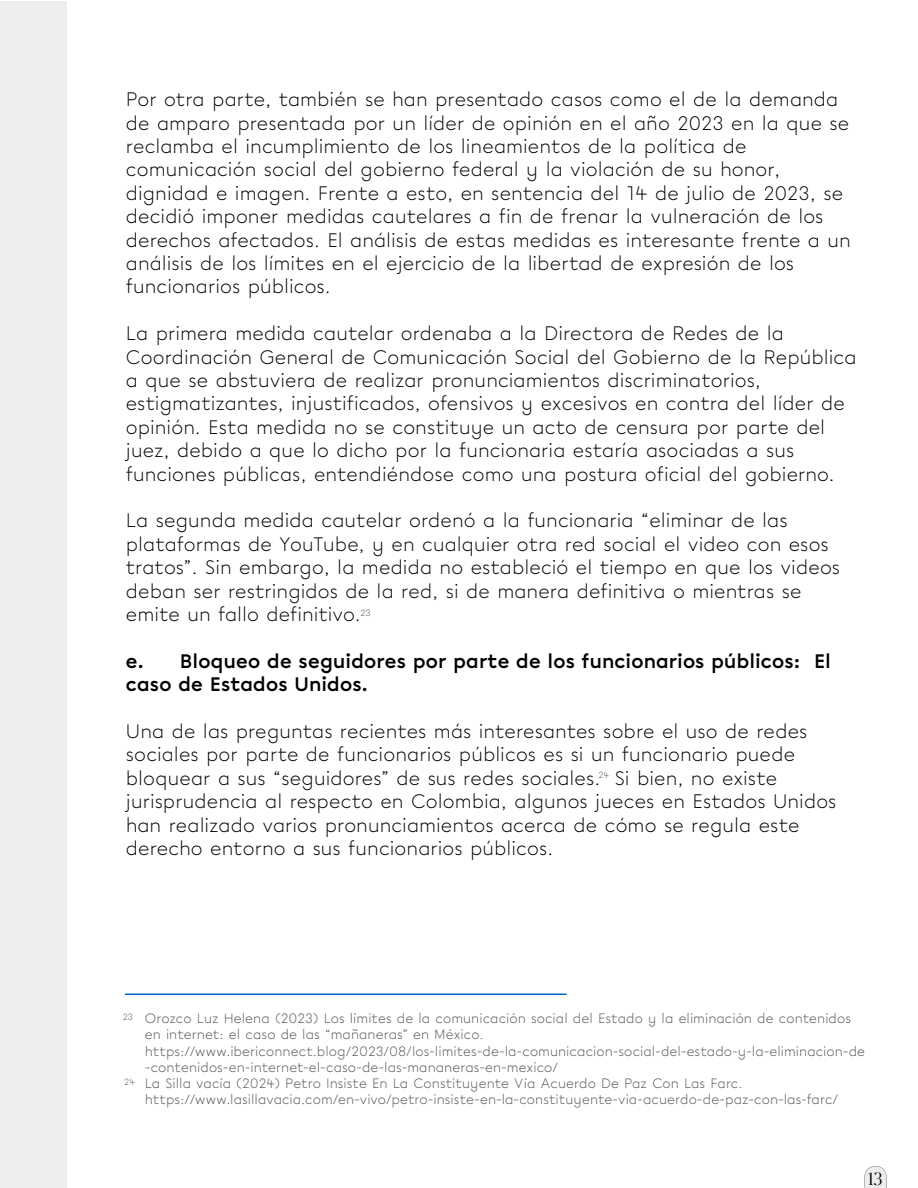
<style>
.page{position:relative;width:918px;height:1188px;background:#fff}
.page>*{position:absolute;margin:0;border:0;box-sizing:border-box;transform-origin:0 0}
.t1{font:300 19.5px/23.4px "Chromatica";letter-spacing:.005em;color:#000}
.t2{font:700 19.5px/23.4px "Chromatica";letter-spacing:.005em;color:#000}
.t3{font:300 18px "Publico Banner Web";color:#000}
.t4{font:300 13.5px/16.2px "Chromatica";letter-spacing:.005em;color:#515151}
.t5{font:300 9px "Chromatica";letter-spacing:-.01em;color:#515151}
</style>
<div class="page">
<svg style="left:864px;top:1166px;width:23px;height:22px"></svg>
<hr style="left:125px;top:994px;width:442px;height:1px;background:#0164c8">
<div style="left:0;top:1px;width:67px;height:1187px;background:#ededed"></div>
<p class="t1" style="left:126px;top:89px;width:726px">Por otra parte, también se han presentado casos como el de la demanda de amparo presentada por un líder de opinión en el año 2023 en la que se reclamba el incumplimiento de los lineamientos de la política de comunicación social del gobierno federal y la violación de su honor, dignidad e imagen. Frente a esto, en sentencia del 14 de julio de 2023, se decidió imponer medidas cautelares a fin de frenar la vulneración de los derechos afectados. El análisis de estas medidas es interesante frente a un análisis de los límites en el ejercicio de la libertad de expresión de los funcionarios públicos.</p>
<p class="t1" style="left:126px;top:323px;width:732px">La primera medida cautelar ordenaba a la Directora de Redes de la Coordinación General de Comunicación Social del Gobierno de la República a que se abstuviera de realizar pronunciamientos discriminatorios, estigmatizantes, injustificados, ofensivos y excesivos en contra del líder de opinión. Esta medida no se constituye un acto de censura por parte del juez, debido a que lo dicho por la funcionaria estaría asociadas a sus funciones públicas, entendiéndose como una postura oficial del gobierno.</p>
<p class="t1" style="left:126px;top:510px;width:716px">La segunda medida cautelar ordenó a la funcionaria “eliminar de las plataformas de YouTube, y en cualquier otra red social el video con esos tratos”. Sin embargo, la medida no estableció el tiempo en que los videos deban ser restringidos de la red, si de manera definitiva o mientras se emite un fallo definitivo.</p>
<p class="t2" style="left:126px;top:651px;width:707px">e. Bloqueo de seguidores por parte de los funcionarios públicos: El caso de Estados Unidos.</p>
<p class="t1" style="left:126px;top:721px;width:712px">Una de las preguntas recientes más interesantes sobre el uso de redes sociales por parte de funcionarios públicos es si un funcionario puede bloquear a sus “seguidores” de sus redes sociales. Si bien, no existe jurisprudencia al respecto en Colombia, algunos jueces en Estados Unidos han realizado varios pronunciamientos acerca de cómo se regula este derecho entorno a sus funcionarios públicos.</p>
<p class="t5" style="left:360px;top:608px;width:12px">23</p>
<p class="t5" style="left:598px;top:771px;width:12px">24</p>
<p class="t5" style="left:123px;top:1012px;width:12px">23</p>
<p class="t5" style="left:124px;top:1077px;width:12px">24</p>
<p class="t4" style="left:145px;top:1011px;width:722px">Orozco Luz Helena (2023) Los límites de la comunicación social del Estado y la eliminación de contenidos en internet: el caso de las “mañaneras” en México. https://www.ibericonnect.blog/2023/08/los-limites-de-la-comunicacion-social-del-estado-y-la-eliminacion-de -contenidos-en-internet-el-caso-de-las-mananeras-en-mexico/<br>La Silla vacía (2024) Petro Insiste En La Constituyente Vía Acuerdo De Paz Con Las Farc. https://www.lasillavacia.com/en-vivo/petro-insiste-en-la-constituyente-via-acuerdo-de-paz-con-las-farc/</p>
<p class="t3" style="left:868px;top:1170px;width:16px">13</p>
</div>
